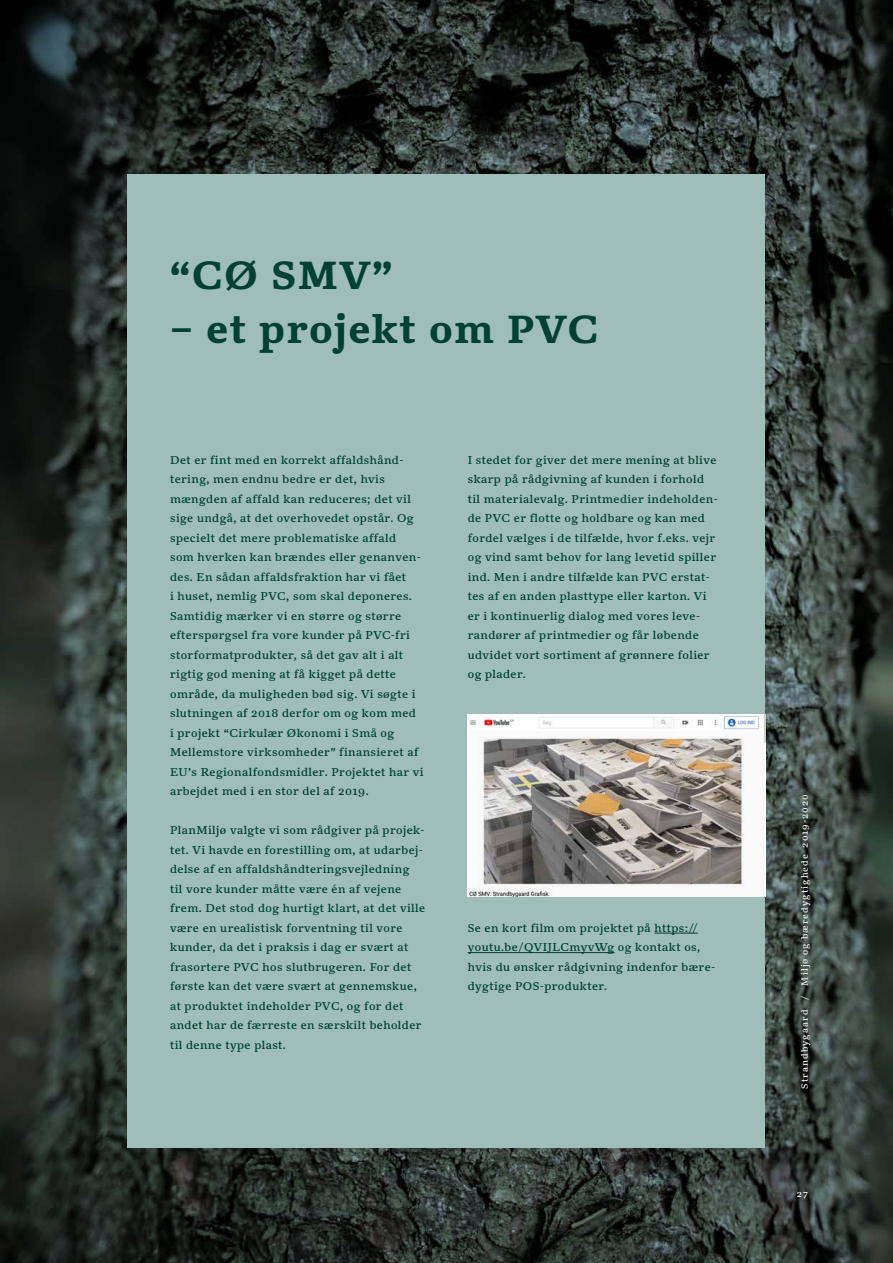
<style>
.page{position:relative;width:893px;height:1263px;background:#fff}
.page>*{position:absolute;margin:0;border:0;box-sizing:border-box;transform-origin:0 0}
.t1{font:700 39px "Kunstuff";letter-spacing:.05em;color:#004132}
.t2{font:11.25px/19.5px "Kunstuff";letter-spacing:.04em;color:#004132}
.t3{font:9px "Kunstuff";letter-spacing:.115em;color:#eff1f1}
</style>
<div class="page">
<img style="left:0;top:0;width:893px;height:1263px">
<div style="left:128px;top:174px;width:637px;height:974px;background:#a0beb9"></div>
<hr style="left:654px;top:933px;width:44px;height:1px;background:#004132">
<hr style="left:468px;top:952px;width:146px;height:1px;background:#004132">
<img style="left:468px;top:714px;width:297px;height:183px">
<h1 class="t1" style="left:170px;top:251px;width:223px">“CØ SMV”</h1>
<h1 class="t1" style="left:170px;top:305px;width:430px">– et projekt om PVC</h1>
<p class="t2" style="left:170px;top:450px;width:255px">Det er fint med en korrekt affaldshånd&shy;tering, men endnu bedre er det, hvis mængden af affald kan reduceres; det vil sige undgå, at det overhovedet opstår. Og specielt det mere problematiske affald<br>som hverken kan brændes eller genanven&shy;des. En sådan affaldsfraktion har vi fået<br>i huset, nemlig PVC, som skal deponeres.<br>Samtidig mærker vi en større og større efterspørgsel fra vore kunder på PVC-fri storformatprodukter, så det gav alt i alt rigtig god mening at få kigget på dette område, da muligheden bød sig. Vi søgte i slutningen af 2018 derfor om og kom med<br>i projekt “Cirkulær Økonomi i Små og Mellemstore virksomheder” finansieret af EU’s Regionalfondsmidler. Projektet har vi arbejdet med i en stor del af 2019.</p>
<p class="t2" style="left:170px;top:820px;width:256px">PlanMiljø valgte vi som rådgiver på projek&shy;tet. Vi havde en forestilling om, at udarbej&shy;delse af en affaldshåndteringsvejledning<br>til vore kunder måtte være én af vejene frem. Det stod dog hurtigt klart, at det ville være en urealistisk forventning til vore kunder, da det i praksis i dag er svært at frasortere PVC hos slutbrugeren. For det første kan det være svært at gennemskue, at produktet indeholder PVC, og for det andet har de færreste en særskilt beholder til denne type plast.</p>
<p class="t2" style="left:468px;top:450px;width:251px">I stedet for giver det mere mening at blive skarp på rådgivning af kunden i forhold til materialevalg. Printmedier indeholden&shy;de PVC er flotte og holdbare og kan med fordel vælges i de tilfælde, hvor f.eks. vejr og vind samt behov for lang levetid spiller ind. Men i andre tilfælde kan PVC erstat&shy;tes af en anden plasttype eller karton. Vi er i kontinuerlig dialog med vores leve&shy;randører af printmedier og får løbende udvidet vort sortiment af grønnere folier og plader.</p>
<p class="t2" style="left:468px;top:918px;width:249px">Se en kort film om projektet på https:// youtu.be/QVIJLCmyvWg og kontakt os, hvis du ønsker rådgivning indenfor bære&shy;dygtige POS-produkter.</p>
<p class="t3" style="left:799px;top:1089px;width:296px;rotate:-90deg">Strandbygaard / Miljø og bæredygtighede 2019-2020</p>
<p class="t3" style="left:797px;top:1189px;width:13px">27</p>
</div>
